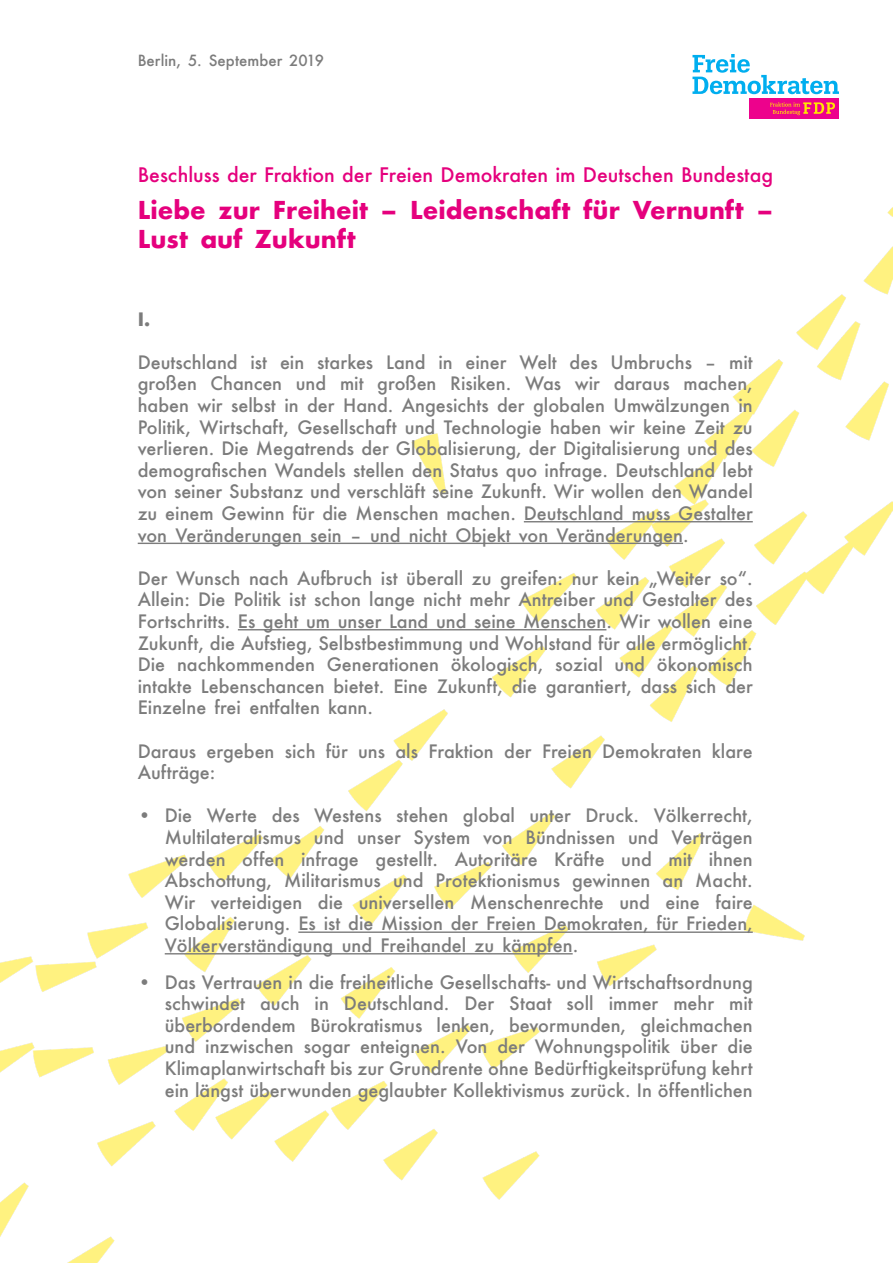
<style>
.page{position:relative;width:893px;height:1263px;background:#fff}
.page>*{position:absolute;margin:0;border:0;box-sizing:border-box;transform-origin:0 0}
.t1{font:700 24px/28.8px "Futura";color:#e5007d}
.t2{font:500 19.5px "Futura";color:#e5007d}
.t3{font:500 18px/21.6px "Futura";color:#7c7c7c;text-align:justify}
.t4{font:700 18px "Futura";color:#7c7c7c}
.t5{font:500 15px "Futura";color:#7c7c7c}
</style>
<div class="page">
<img style="left:0;top:207px;width:893px;height:1056px">
<hr style="left:524px;top:521px;width:229px;height:1px;background:#7c7c7c">
<hr style="left:138px;top:543px;width:545px;height:1px;background:#7c7c7c">
<hr style="left:238px;top:629px;width:368px;height:1px;background:#7c7c7c">
<hr style="left:298px;top:931px;width:455px;height:2px;background:#7c7c7c">
<hr style="left:165px;top:953px;width:408px;height:1px;background:#7c7c7c">
<svg style="left:692px;top:54px;width:147px;height:40px"></svg>
<div style="left:750px;top:98px;width:89px;height:20px;background:#ed028c"></div>
<svg style="left:770px;top:102px;width:65px;height:13px"></svg>
<p class="t5" style="left:138px;top:51px;width:188px">Berlin, 5. September 2019</p>
<p class="t2" style="left:138px;top:162px;width:637px">Beschluss der Fraktion der Freien Demokraten im Deutschen Bundestag</p>
<h1 class="t1" style="left:138px;top:196px;width:637px">Liebe zur Freiheit – Leidenschaft für Vernunft –<br>Lust auf Zukunft</h1>
<p class="t4" style="left:138px;top:306px;width:14px">I.</p>
<p class="t3" style="left:138px;top:351px;width:617px">Deutschland ist ein starkes Land in einer Welt des Umbruchs – mit großen Chancen und mit großen Risiken. Was wir daraus machen, haben wir selbst in der Hand. Angesichts der globalen Umwälzungen in Politik, Wirtschaft, Gesellschaft und Technologie haben wir keine Zeit zu verlieren. Die Megatrends der Globalisierung, der Digitalisierung und des demografischen Wandels stellen den Status quo infrage. Deutschland lebt von seiner Substanz und verschläft seine Zukunft. Wir wollen den Wandel zu einem Gewinn für die Menschen machen. Deutschland muss Gestalter von Veränderungen sein – und nicht Objekt von Veränderungen.</p>
<p class="t3" style="left:138px;top:567px;width:617px">Der Wunsch nach Aufbruch ist überall zu greifen: nur kein „Weiter so“.<br>Allein: Die Politik ist schon lange nicht mehr Antreiber und Gestalter des Fortschritts. Es geht um unser Land und seine Menschen. Wir wollen eine Zukunft, die Aufstieg, Selbstbestimmung und Wohlstand für alle ermöglicht.<br>Die nachkommenden Generationen ökologisch, sozial und ökonomisch intakte Lebenschancen bietet. Eine Zukunft, die garantiert, dass sich der Einzelne frei entfalten kann.</p>
<p class="t3" style="left:138px;top:740px;width:616px">Daraus ergeben sich für uns als Fraktion der Freien Demokraten klare<br>Aufträge:</p>
<p class="t3" style="left:165px;top:805px;width:590px;text-indent:-27px">• Die Werte des Westens stehen global unter Druck. Völkerrecht, Multilateralismus und unser System von Bündnissen und Verträgen werden offen infrage gestellt. Autoritäre Kräfte und mit ihnen Abschottung, Militarismus und Protektionismus gewinnen an Macht.<br>Wir verteidigen die universellen Menschenrechte und eine faire Globalisierung. Es ist die Mission der Freien Demokraten, für Frieden, Völkerverständigung und Freihandel zu kämpfen.</p>
<p class="t3" style="left:165px;top:971px;width:590px;text-indent:-27px">• Das Vertrauen in die freiheitliche Gesellschafts- und Wirtschaftsordnung schwindet auch in Deutschland. Der Staat soll immer mehr mit überbordendem Bürokratismus lenken, bevormunden, gleichmachen und inzwischen sogar enteignen. Von der Wohnungspolitik über die Klimaplanwirtschaft bis zur Grundrente ohne Bedürftigkeitsprüfung kehrt ein längst überwunden geglaubter Kollektivismus zurück. In öffentlichen</p>
</div>
